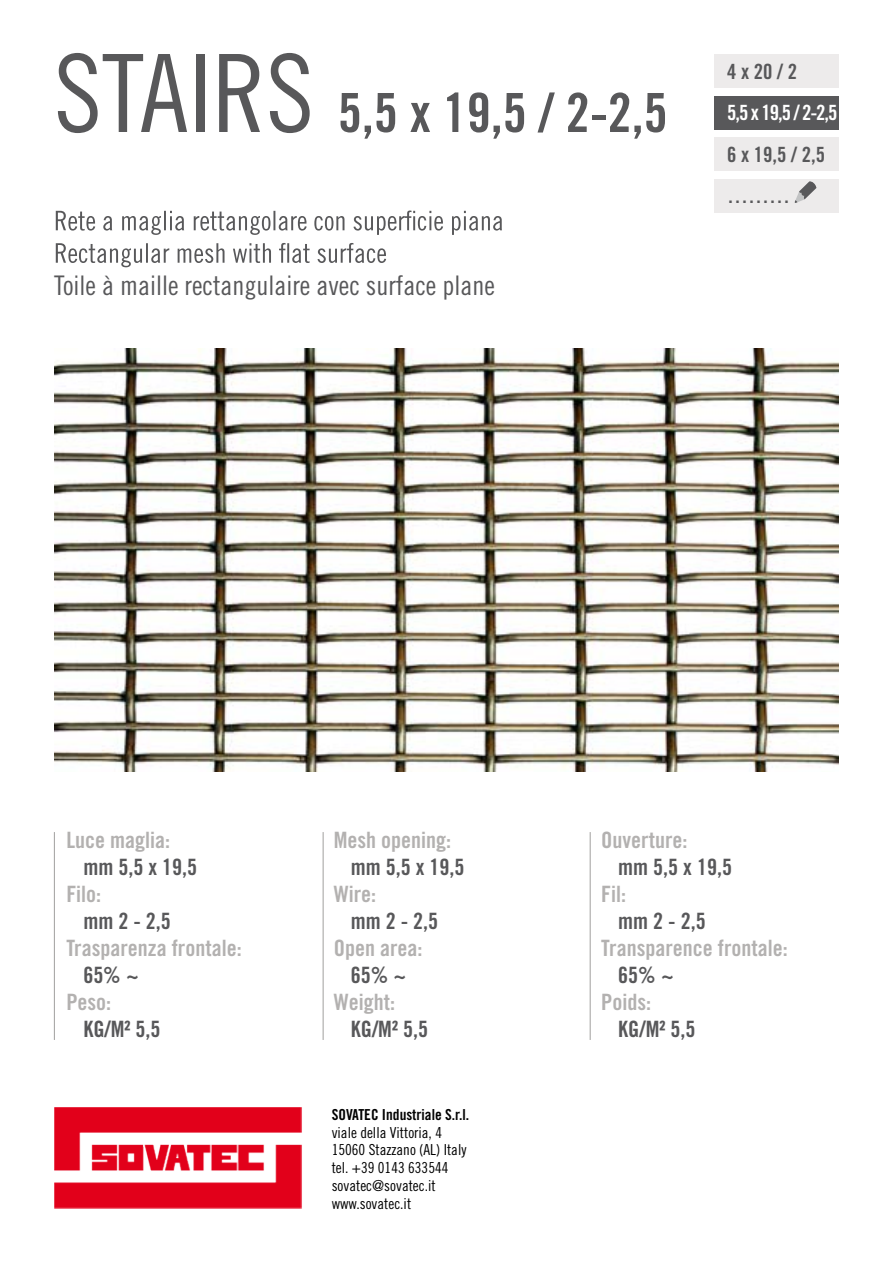
<style>
.page{position:relative;width:893px;height:1263px;background:#fff}
.page>*{position:absolute;margin:0;border:0;box-sizing:border-box;transform-origin:0 0}
.t1{font:54px "Trade Gothic LT Std Bd Cn 20";color:#58585a}
.t2{font:27px "Trade Gothic LT Std Cn 18";color:#58585a}
.t3{font:22.5px "Trade Gothic LT Std Bd Cn 20";color:#b3b1b0}
.t4{font:22.5px "Trade Gothic LT Std Bd Cn 20";color:#58585a}
.t5{font:21px/41.7px "Trade Gothic LT Std Bd Cn 20";color:#58585a}
.t6{font:21px "Trade Gothic LT Std Bd Cn 20";color:#fff}
.t7{font:15.15px/17.9px "Trade Gothic LT Std Cn 18";color:#000}
.t8{font:15.15px "Trade Gothic LT Std Bd Cn 20";color:#000}
.s1{font-family:"Trade Gothic LT Std Cn 18";font-size:108px}
</style>
<div class="page">
<svg style="left:56px;top:211px;width:446px;height:24px"></svg>
<svg style="left:56px;top:243px;width:330px;height:24px"></svg>
<img style="left:54px;top:1107px;width:248px;height:102px">
<hr style="left:323px;top:832px;width:1px;height:208px;background:#a09f9e">
<hr style="left:54px;top:832px;width:1px;height:208px;background:#a09f9e">
<hr style="left:590px;top:832px;width:1px;height:208px;background:#a09f9e">
<div style="left:714px;top:55px;width:125px;height:33px;background:#edebeb"></div>
<div style="left:714px;top:96px;width:125px;height:34px;background:#58585a"></div>
<div style="left:714px;top:138px;width:125px;height:33px;background:#edebeb"></div>
<div style="left:714px;top:179px;width:125px;height:34px;background:#edebeb"></div>
<svg style="left:794px;top:181px;width:22px;height:22px"></svg>
<img style="left:54px;top:349px;width:785px;height:422px">
<h1 class="t1" style="left:54px;top:80px;width:615px"><span class="s1">STAIRS</span> 5,5 x 19,5 / 2-2,5</h1>
<p class="t2" style="left:54px;top:269px;width:442px">Toile à maille rectangulaire avec surface plane</p>
<p class="t5" style="left:727px;top:50px;width:71px">4 x 20 / 2</p>
<p class="t6" style="left:727px;top:100px;width:112px">5,5 x 19,5 / 2-2,5</p>
<p class="t5" style="left:727px;top:133px;width:99px">6 x 19,5 / 2,5 ………</p>
<p class="t3" style="left:66px;top:827px;width:105px">Luce maglia:</p>
<p class="t4" style="left:83px;top:854px;width:115px">mm 5,5 x 19,5</p>
<p class="t3" style="left:66px;top:881px;width:36px">Filo:</p>
<p class="t4" style="left:83px;top:908px;width:89px">mm 2 - 2,5</p>
<p class="t3" style="left:66px;top:935px;width:177px">Trasparenza frontale:</p>
<p class="t4" style="left:83px;top:962px;width:57px">65% ~</p>
<p class="t3" style="left:66px;top:989px;width:46px">Peso:</p>
<p class="t4" style="left:83px;top:1016px;width:79px">KG/M² 5,5</p>
<p class="t3" style="left:334px;top:827px;width:119px">Mesh opening:</p>
<p class="t4" style="left:351px;top:854px;width:115px">mm 5,5 x 19,5</p>
<p class="t3" style="left:334px;top:881px;width:44px">Wire:</p>
<p class="t4" style="left:351px;top:908px;width:89px">mm 2 - 2,5</p>
<p class="t3" style="left:334px;top:935px;width:90px">Open area:</p>
<p class="t4" style="left:351px;top:962px;width:57px">65% ~</p>
<p class="t3" style="left:334px;top:989px;width:63px">Weight:</p>
<p class="t4" style="left:351px;top:1016px;width:79px">KG/M² 5,5</p>
<p class="t8" style="left:332px;top:1105px;width:139px">SOVATEC Industriale S.r.l.</p>
<p class="t7" style="left:332px;top:1123px;width:136px">viale della Vittoria, 4<br>15060 Stazzano (AL) Italy tel. +39 0143 633544 sovatec@sovatec.it www.sovatec.it</p>
<p class="t3" style="left:601px;top:827px;width:88px">Ouverture:</p>
<p class="t4" style="left:618px;top:854px;width:115px">mm 5,5 x 19,5</p>
<p class="t3" style="left:601px;top:881px;width:26px">Fil:</p>
<p class="t4" style="left:618px;top:908px;width:89px">mm 2 - 2,5</p>
<p class="t3" style="left:601px;top:935px;width:188px">Transparence frontale:</p>
<p class="t4" style="left:618px;top:962px;width:57px">65% ~</p>
<p class="t3" style="left:601px;top:989px;width:51px">Poids:</p>
<p class="t4" style="left:618px;top:1016px;width:79px">KG/M² 5,5</p>
</div>
